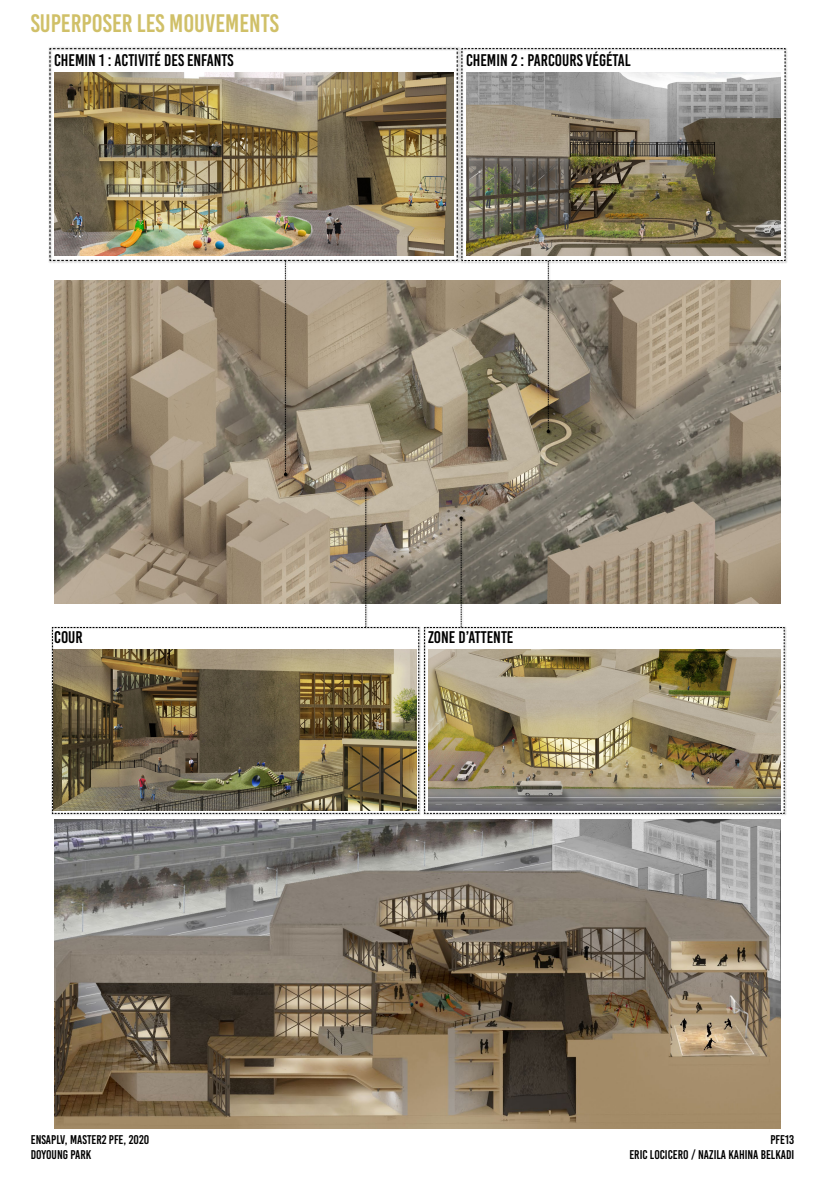
<style>
.page{position:relative;width:835px;height:1180px;background:#fff}
.page>*{position:absolute;margin:0;border:0;box-sizing:border-box;transform-origin:0 0}
.t1{font:25.2px "Bebas Kai";color:#d0c068}
.t2{font:16.8px "Bebas Kai";color:#000}
.t3{font:12.6px/15.1px "Bebas Kai";color:#000}
</style>
<div class="page">
<img style="left:54px;top:819px;width:726px;height:310px">
<img style="left:54px;top:476px;width:726px;height:11px">
<div style="left:283px;top:471px;width:7px;height:8px;background:#000;opacity:.75"></div>
<img style="left:50px;top:48px;width:735px;height:428px">
<div style="left:363px;top:486px;width:7px;height:7px;background:#000;opacity:.75"></div>
<img style="left:52px;top:487px;width:732px;height:327px">
<h1 class="t1" style="left:31px;top:9px;width:249px">SUPERPOSER LES MOUVEMENTS</h1>
<h2 class="t2" style="left:54px;top:51px;width:181px">CHEMIN 1 : ACTIVITÉ DES ENFANTS</h2>
<h2 class="t2" style="left:466px;top:51px;width:166px">CHEMIN 2 : PARCOURS VÉGÉTAL</h2>
<h2 class="t2" style="left:54px;top:628px;width:30px">COUR</h2>
<h2 class="t2" style="left:428px;top:628px;width:87px">ZONE D’ATTENTE</h2>
<p class="t3" style="left:31px;top:1132px;width:120px">ENSAPLV, MASTER2 PFE, 2020<br>DOYOUNG PARK</p>
<p class="t3" style="left:629px;top:1132px;width:166px;text-align:right">PFE13<br>ERIC LOCICERO / NAZILA KAHINA BELKADI</p>
</div>
